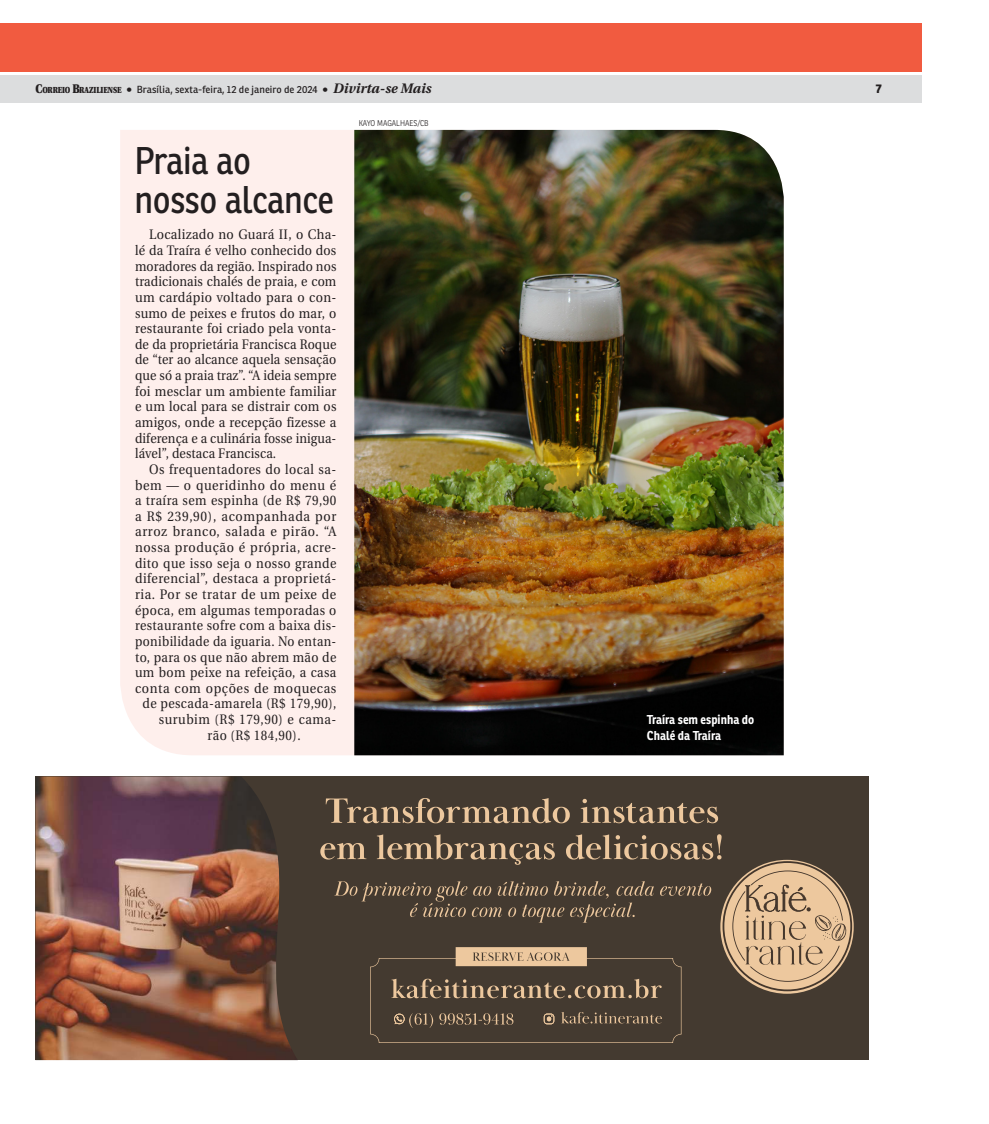
<style>
.page{position:relative;width:989px;height:1124px;background:#fff}
.page>*{position:absolute;margin:0;border:0;box-sizing:border-box;transform-origin:0 0}
.t1{font:37.5px/38.8px "Ronnia";letter-spacing:-.015em;color:#231f20;scale:.9 1}
.t2{font:13.75px/15.6px "Utopia";letter-spacing:.035em;color:#231f20;text-align:justify;scale:.92 1}
.t3{font:13.75px "Utopia";letter-spacing:.035em;color:#231f20;scale:.9 1}
.t4{font:13.75px "Utopia";letter-spacing:.035em;color:#231f20;scale:.91 1}
.t5{font:13.75px "Utopia";letter-spacing:.035em;color:#231f20;scale:.88 1}
.t6{font:13.75px "Utopia";letter-spacing:.055em;color:#231f20;scale:.92 1}
.t7{font:700 12.5px/15.6px "Ronnia";color:#fff;scale:.9 1}
.t8{font:800 12.5px "Ronnia";color:#231f20;scale:.9 1}
.t9{font:10px "Ronnia";letter-spacing:.005em;color:#231f20}
.t10{font:300 8.12px "Ronnia";color:#231f20;scale:.9 1}
.s1{font-family:"Utopia";font-weight:900;font-size:12.5px}
.s2{font-family:"Utopia";font-weight:900;font-size:8.75px}
.s3{font-family:"Utopia";font-weight:700;font-style:italic;font-size:13.75px}
</style>
<div class="page">
<div style="left:0;top:75px;width:921px;height:28px;background:#dcddde"></div>
<div style="left:0;top:23px;width:921px;height:49px;background:#f15b40"></div>
<div style="left:120px;top:130px;width:234px;height:625px;background:#feefec"></div>
<img style="left:354px;top:130px;width:429px;height:625px">
<div style="left:35px;top:776px;width:833px;height:283px;background:#443a30"></div>
<img style="left:35px;top:776px;width:262px;height:283px">
<svg style="left:320px;top:798px;width:532px;height:244px"></svg>
<p class="t9" style="left:36px;top:85px;width:397px"><span class="s1">C</span><span class="s2">ORREIO</span> <span class="s1">B</span><span class="s2">RAZILIENSE</span> <span class="s1">•</span> Brasília, sexta-feira, 12 de janeiro de 2024 <span class="s1">•</span> <span class="s3">Divirta-se Mais</span></p>
<p class="t8" style="left:876px;top:84px;width:8px">7</p>
<h1 class="t1" style="left:135px;top:144px;width:223px">Praia ao nosso alcance</h1>
<p class="t2" style="left:135px;top:228px;width:220px;text-indent:14px">Localizado no Guará II, o Cha&shy;lé da Traíra é velho conhecido dos moradores da região. Inspirado nos tradicionais chalés de praia, e com um cardápio voltado para o con&shy;sumo de peixes e frutos do mar, o restaurante foi criado pela vonta&shy;de da proprietária Francisca Roque de “ter ao alcance aquela sensação que só a praia traz”. “A ideia sempre foi mesclar um ambiente familiar e um local para se distrair com os amigos, onde a recepção fizesse a diferença e a culinária fosse inigua&shy;lável”, destaca Francisca.</p>
<p class="t3" style="left:149px;top:463px;width:209px">Os frequentadores do local sa-</p>
<p class="t4" style="left:135px;top:479px;width:223px">bem — o queridinho do menu é</p>
<p class="t3" style="left:135px;top:495px;width:225px">a traíra sem espinha (de R$ 79,90</p>
<p class="t2" style="left:135px;top:509px;width:220px">a R$ 239,90), acompanhada por</p>
<p class="t6" style="left:135px;top:526px;width:220px">arroz branco, salada e pirão. “A</p>
<p class="t2" style="left:135px;top:540px;width:220px">nossa produção é própria, acre-</p>
<p class="t3" style="left:135px;top:557px;width:225px">dito que isso seja o nosso grande</p>
<p class="t4" style="left:135px;top:573px;width:223px">diferencial”, destaca a proprietá-</p>
<p class="t4" style="left:135px;top:588px;width:223px">ria. Por se tratar de um peixe de</p>
<p class="t3" style="left:135px;top:604px;width:225px">época, em algumas temporadas o</p>
<p class="t3" style="left:135px;top:620px;width:225px">restaurante sofre com a baixa dis-</p>
<p class="t5" style="left:135px;top:635px;width:230px">ponibilidade da iguaria. No entan-</p>
<p class="t3" style="left:135px;top:651px;width:225px">to, para os que não abrem mão de</p>
<p class="t3" style="left:135px;top:666px;width:225px">um bom peixe na refeição, a casa</p>
<p class="t2" style="left:135px;top:681px;width:220px">conta com opções de moquecas</p>
<p class="t3" style="left:143px;top:698px;width:217px">de pescada-amarela (R$ 179,90),</p>
<p class="t4" style="left:159px;top:713px;width:196px">surubim (R$ 179,90) e cama-</p>
<p class="t3" style="left:208px;top:729px;width:105px">rão (R$ 184,90).</p>
<p class="t10" style="left:359px;top:120px;width:79px">KAYO MAGALHAES/CB</p>
<p class="t7" style="left:647px;top:712px;width:121px">Traíra sem espinha do<br>Chalé da Traíra</p>
</div>
